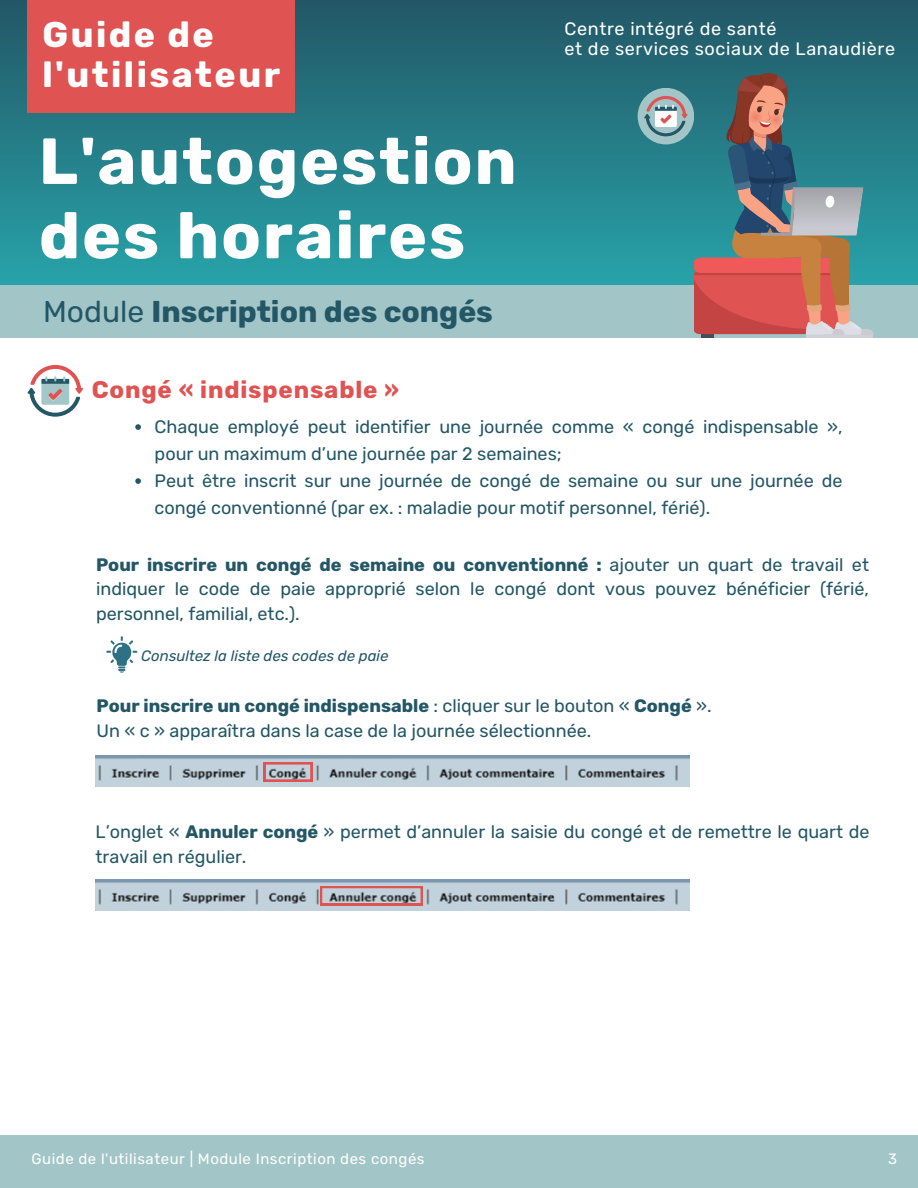
<style>
.page{position:relative;width:918px;height:1188px;background:#fff}
.page>*{position:absolute;margin:0;border:0;box-sizing:border-box;transform-origin:0 0}
.t1{font:700 65.1px/74.4px "Rubik";letter-spacing:.03em;color:#fff}
.t2{font:700 35.55px/40px "Rubik";letter-spacing:.07em;color:#fff}
.t3{font:700 30px "Rubik";color:#235766}
.t4{font:700 24px "Rubik";letter-spacing:.035em;color:#e05353}
.t5{font:18px/24.8px "Rubik";color:#235766}
.t6{font:18px/20.2px "Rubik";letter-spacing:.035em;color:#fff}
.t7{font:15px "Rubik";letter-spacing:.035em;color:#fff}
.t8{font:italic 15px "Rubik";color:#235766}
.s1{font-weight:400}
.s2{font-weight:700}
</style>
<div class="page">
<svg style="left:0;top:0;width:918px;height:286px;background:#257f89"></svg>
<div style="left:0;top:286px;width:918px;height:52px;background:#a2c5c7"></div>
<div style="left:27px;top:0;width:268px;height:113px;background:#e05353"></div>
<div style="left:638px;top:88px;width:56px;height:56px;background:#a2c5c7;border-radius:50%"></div>
<svg style="left:644px;top:96px;width:44px;height:40px"></svg>
<div style="left:701px;top:332px;width:13px;height:6px;background:#454d56"></div>
<hr style="left:835px;top:335px;width:38px;height:3px;background:#d0d1d8">
<hr style="left:806px;top:335px;width:39px;height:3px;background:#d0d1d8">
<svg style="left:694px;top:67px;width:181px;height:268px;background:#757777"></svg>
<div style="left:0;top:1136px;width:918px;height:52px;background:#a2c5c7"></div>
<svg style="left:27px;top:365px;width:56px;height:52px"></svg>
<svg style="left:135px;top:424px;width:6px;height:6px"></svg>
<svg style="left:135px;top:478px;width:6px;height:6px"></svg>
<img style="left:95px;top:755px;width:594px;height:32px">
<svg style="left:264px;top:762px;width:48px;height:19px"></svg>
<svg style="left:106px;top:636px;width:31px;height:36px"></svg>
<img style="left:95px;top:879px;width:594px;height:32px">
<svg style="left:320px;top:886px;width:102px;height:19px;background:#b1979d"></svg>
<p class="t2" style="left:42px;top:15px;width:239px">Guide de l'utilisateur</p>
<h1 class="t6" style="left:565px;top:18px;width:332px">Centre intégré de santé<br>et de services sociaux de Lanaudière</h1>
<p class="t1" style="left:39px;top:124px;width:479px">L'autogestion des horaires</p>
<h5 class="t3" style="left:43px;top:294px;width:451px"><span class="s1">Module</span> Inscription des congés</h5>
<h2 class="t4" style="left:92px;top:375px;width:309px">Congé « indispensable »</h2>
<h4 class="t5" style="left:155px;top:414px;width:689px;line-height:27px">Chaque employé peut identifier une journée comme « congé indispensable », pour un maximum d’une journée par 2 semaines;</h4>
<h5 class="t5" style="left:155px;top:468px;width:689px;line-height:27px">Peut être inscrit sur une journée de congé de semaine ou sur une journée de congé conventionné (par ex. : maladie pour motif personnel, férié).</h5>
<p class="t5" style="left:96px;top:552px;width:774px;text-align:justify"><span class="s2">Pour inscrire un congé de semaine ou conventionné :</span> ajouter un quart de travail et indiquer le code de paie approprié selon le congé dont vous pouvez bénéficier (férié, personnel, familial, etc.).</p>
<p class="t8" style="left:141px;top:647px;width:249px">Consultez la liste des codes de paie</p>
<h5 class="t5" style="left:97px;top:694px;width:617px"><span class="s2">Pour inscrire un congé indispensable</span> : cliquer sur le bouton « <span class="s2">Congé</span> ».<br>Un « c » apparaîtra dans la case de la journée sélectionnée.</h5>
<p class="t5" style="left:96px;top:820px;width:776px">L’onglet « <span class="s2">Annuler congé</span> » permet d’annuler la saisie du congé et de remettre le quart de travail en régulier.</p>
<p class="t7" style="left:31px;top:1150px;width:395px">Guide de l'utilisateur | Module Inscription des congés</p>
<h3 class="t7" style="left:888px;top:1150px;width:11px">3</h3>
</div>
